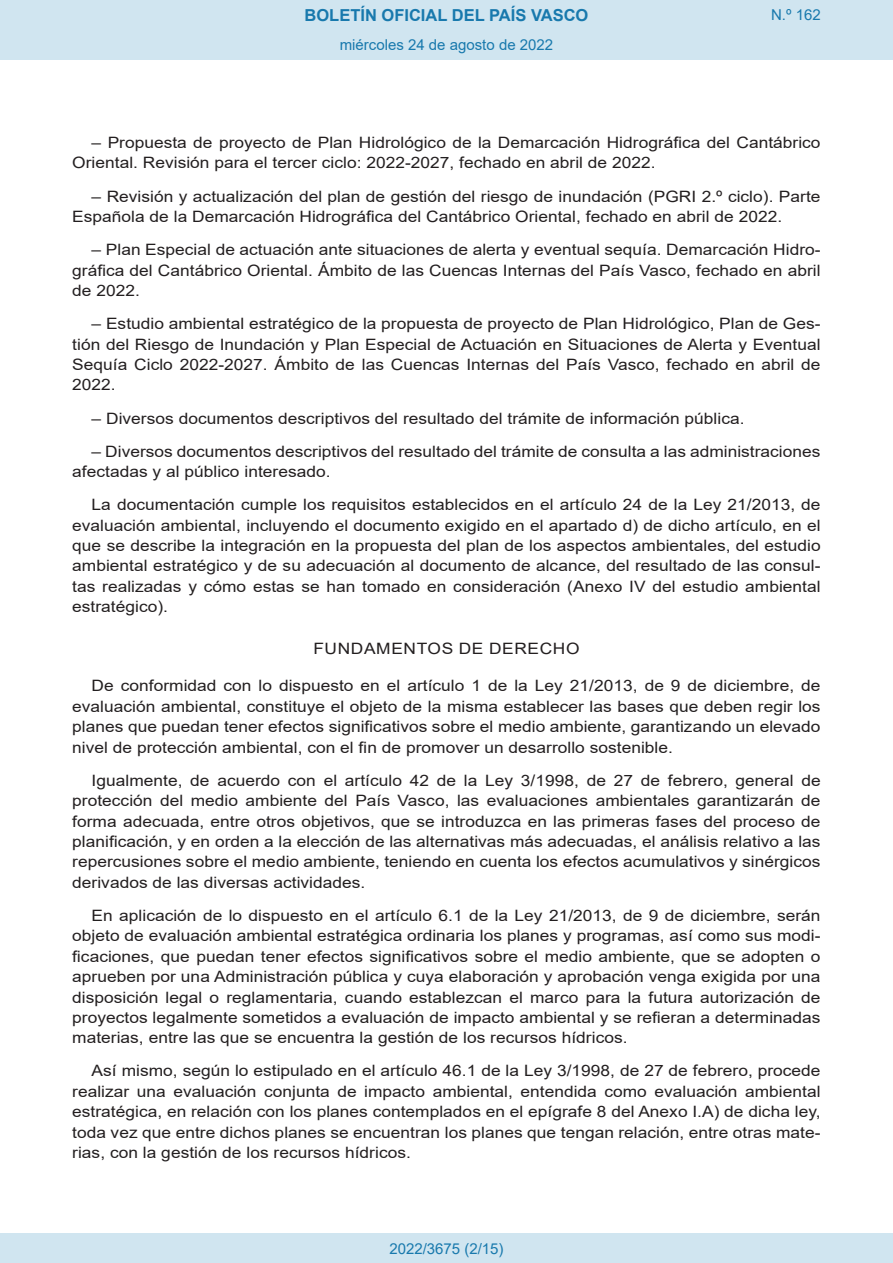
<style>
.page{position:relative;width:893px;height:1263px;background:#fff}
.page>*{position:absolute;margin:0;border:0;box-sizing:border-box;transform-origin:0 0}
.t1{font:700 16.5px "Arial";color:#1879ad}
.BOPVDetalle{font:15.6px/20.4px "Arial";color:#231f20;text-align:justify;scale:1.11 1}
.BOPVClave{font:15.6px "Arial";letter-spacing:.035em;color:#231f20;scale:1.11 1}
.Paginacion_Centro{font:15px "Arial";color:#1879ad}
</style>
<div class="page">
<div style="left:0;top:0;width:893px;height:60px;background:#d0e5f0"></div>
<div style="left:0;top:1233px;width:893px;height:30px;background:#d0e5f0"></div>
<p class="t1" style="left:305px;top:3px;width:285px">BOLETÍN OFICIAL DEL PAÍS VASCO</p>
<p class="Paginacion_Centro" style="left:340px;top:35px;width:215px">miércoles 24 de agosto de 2022</p>
<p class="Paginacion_Centro" style="left:771px;top:5px;width:51px">N.º 162</p>
<p class="BOPVDetalle" style="left:72px;top:132px;width:676px;text-indent:19px">– Propuesta de proyecto de Plan Hidrológico de la Demarcación Hidrográfica del Cantábrico<br>Oriental. Revisión para el tercer ciclo: 2022-2027, fechado en abril de 2022.</p>
<p class="BOPVDetalle" style="left:72px;top:186px;width:676px;text-indent:19px">– Revisión y actualización del plan de gestión del riesgo de inundación (PGRI 2.º ciclo). Parte<br>Española de la Demarcación Hidrográfica del Cantábrico Oriental, fechado en abril de 2022.</p>
<p class="BOPVDetalle" style="left:72px;top:239px;width:676px;text-indent:19px">– Plan Especial de actuación ante situaciones de alerta y eventual sequía. Demarcación Hidro&shy;gráfica del Cantábrico Oriental. Ámbito de las Cuencas Internas del País Vasco, fechado en abril de 2022.</p>
<p class="BOPVDetalle" style="left:72px;top:313px;width:676px;text-indent:19px">– Estudio ambiental estratégico de la propuesta de proyecto de Plan Hidrológico, Plan de Ges&shy;tión del Riesgo de Inundación y Plan Especial de Actuación en Situaciones de Alerta y Eventual Sequía Ciclo 2022-2027. Ámbito de las Cuencas Internas del País Vasco, fechado en abril de 2022.</p>
<p class="BOPVDetalle" style="left:92px;top:408px;width:590px">– Diversos documentos descriptivos del resultado del trámite de información pública.</p>
<p class="BOPVDetalle" style="left:72px;top:441px;width:676px;text-indent:19px">– Diversos documentos descriptivos del resultado del trámite de consulta a las administraciones afectadas y al público interesado.</p>
<p class="BOPVDetalle" style="left:72px;top:494px;width:676px;text-indent:19px">La documentación cumple los requisitos establecidos en el artículo 24 de la Ley 21/2013, de evaluación ambiental, incluyendo el documento exigido en el apartado d) de dicho artículo, en el que se describe la integración en la propuesta del plan de los aspectos ambientales, del estudio ambiental estratégico y de su adecuación al documento de alcance, del resultado de las consul&shy;tas realizadas y cómo estas se han tomado en consideración (Anexo IV del estudio ambiental estratégico).</p>
<p class="BOPVClave" style="left:313px;top:638px;width:241px">FUNDAMENTOS DE DERECHO</p>
<p class="BOPVDetalle" style="left:72px;top:676px;width:676px;text-indent:19px">De conformidad con lo dispuesto en el artículo 1 de la Ley 21/2013, de 9 de diciembre, de evaluación ambiental, constituye el objeto de la misma establecer las bases que deben regir los planes que puedan tener efectos significativos sobre el medio ambiente, garantizando un elevado nivel de protección ambiental, con el fin de promover un desarrollo sostenible.</p>
<p class="BOPVDetalle" style="left:72px;top:770px;width:676px;text-indent:19px">Igualmente, de acuerdo con el artículo 42 de la Ley 3/1998, de 27 de febrero, general de protección del medio ambiente del País Vasco, las evaluaciones ambientales garantizarán de forma adecuada, entre otros objetivos, que se introduzca en las primeras fases del proceso de planificación, y en orden a la elección de las alternativas más adecuadas, el análisis relativo a las repercusiones sobre el medio ambiente, teniendo en cuenta los efectos acumulativos y sinérgicos derivados de las diversas actividades.</p>
<p class="BOPVDetalle" style="left:72px;top:905px;width:676px;text-indent:19px">En aplicación de lo dispuesto en el artículo 6.1 de la Ley 21/2013, de 9 de diciembre, serán objeto de evaluación ambiental estratégica ordinaria los planes y programas, así como sus modi&shy;ficaciones, que puedan tener efectos significativos sobre el medio ambiente, que se adopten o aprueben por una Administración pública y cuya elaboración y aprobación venga exigida por una disposición legal o reglamentaria, cuando establezcan el marco para la futura autorización de proyectos legalmente sometidos a evaluación de impacto ambiental y se refieran a determinadas materias, entre las que se encuentra la gestión de los recursos hídricos.</p>
<p class="BOPVDetalle" style="left:72px;top:1061px;width:676px;text-indent:19px">Así mismo, según lo estipulado en el artículo 46.1 de la Ley 3/1998, de 27 de febrero, procede realizar una evaluación conjunta de impacto ambiental, entendida como evaluación ambiental estratégica, en relación con los planes contemplados en el epígrafe 8 del Anexo I.A) de dicha ley, toda vez que entre dichos planes se encuentran los planes que tengan relación, entre otras mate&shy;rias, con la gestión de los recursos hídricos.</p>
<p class="Paginacion_Centro" style="left:389px;top:1238px;width:116px">2022/3675 (2/15)</p>
</div>
